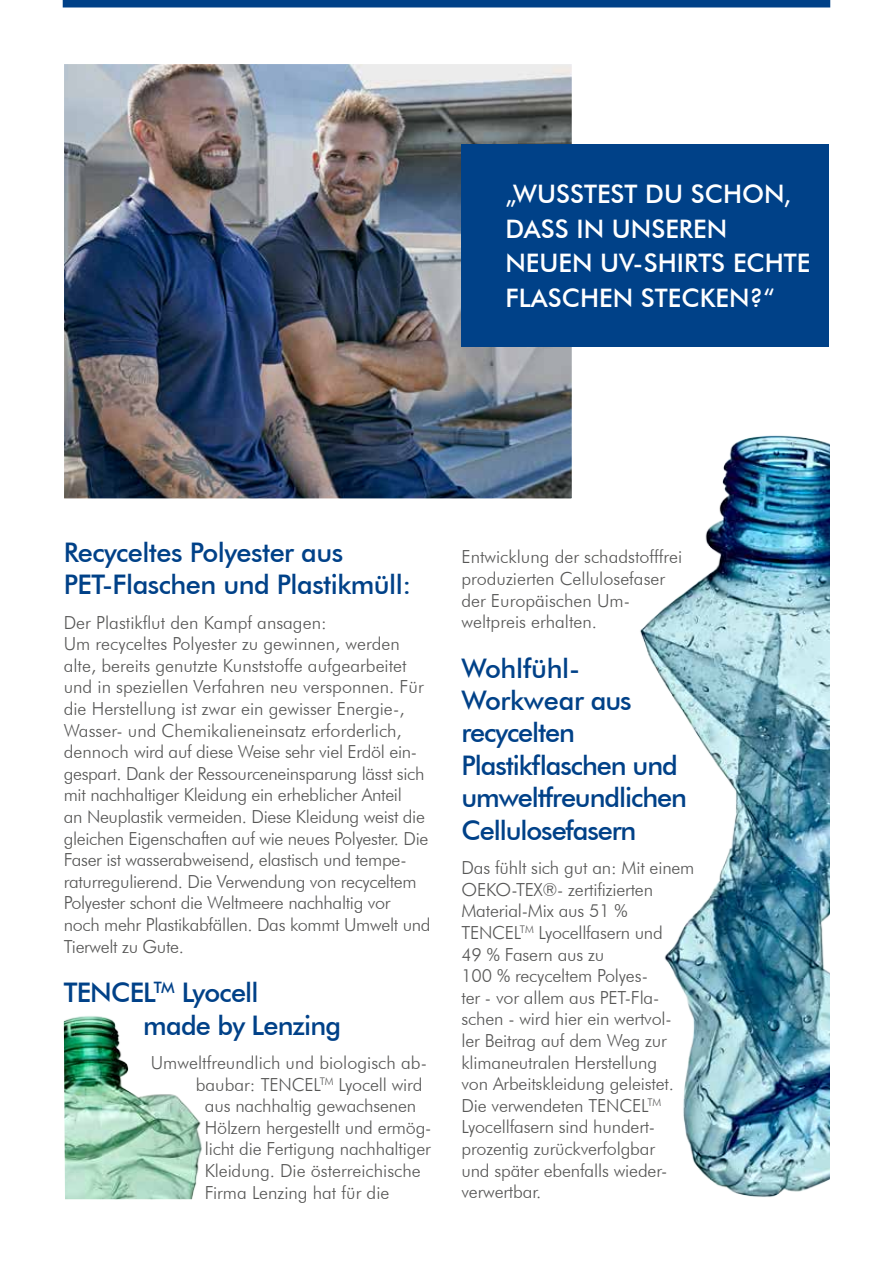
<style>
.page{position:relative;width:893px;height:1263px;background:#fff}
.page>*{position:absolute;margin:0;border:0;box-sizing:border-box;transform-origin:0 0}
.t1{font:500 27px/32.4px "Futura BT";letter-spacing:-.03em;color:#004188}
.t2{font:500 25.5px/34.5px "Futura BT";color:#fff}
.t3{font:300 18px/21.6px "Futura BT";letter-spacing:-.01em;color:#565655}
</style>
<div class="page">
<div style="left:63px;top:0;width:767px;height:8px;background:#004188"></div>
<img style="left:65px;top:65px;width:506px;height:433px">
<div style="left:461px;top:144px;width:368px;height:203px;background:#004188"></div>
<img style="left:640px;top:435px;width:189px;height:762px">
<img style="left:64px;top:1016px;width:138px;height:183px">
<h2 class="t2" style="left:505px;top:177px;width:307px">„WUSSTEST DU SCHON,<br>DASS IN UNSEREN<br>NEUEN UV-SHIRTS ECHTE<br>FLASCHEN STECKEN?“</h2>
<h1 class="t1" style="left:64px;top:536px;width:349px">Recyceltes Polyester aus<br>PET-Flaschen und Plastikmüll:</h1>
<p class="t3" style="left:64px;top:611px;width:368px">Der Plastikflut den Kampf ansagen:<br>Um recyceltes Polyester zu gewinnen, werden alte, bereits genutzte Kunststoffe aufgearbeitet und in speziellen Verfahren neu versponnen. Für die Herstellung ist zwar ein gewisser Energie-, Wasser- und Chemikalieneinsatz erforderlich, dennoch wird auf diese Weise sehr viel Erdöl ein&shy;gespart. Dank der Ressourceneinsparung lässt sich mit nachhaltiger Kleidung ein erheblicher Anteil<br>an Neuplastik vermeiden. Diese Kleidung weist die gleichen Eigenschaften auf wie neues Polyester. Die Faser ist wasserabweisend, elastisch und tempe&shy;raturregulierend. Die Verwendung von recyceltem Polyester schont die Weltmeere nachhaltig vor noch mehr Plastikabfällen. Das kommt Umwelt und Tierwelt zu Gute.</p>
<h1 class="t1" style="left:143px;top:976px;width:199px;text-indent:-79px">TENCEL<sup>TM</sup> Lyocell<br>made by Lenzing</h1>
<p class="t3" style="left:151px;top:1052px;width:278px">Umweltfreundlich und biologisch ab-</p>
<p class="t3" style="left:196px;top:1073px;width:228px">baubar: TENCEL<sup>TM</sup> Lyocell wird</p>
<p class="t3" style="left:205px;top:1095px;width:213px">aus nachhaltig gewachsenen</p>
<p class="t3" style="left:205px;top:1116px;width:228px">Hölzern hergestellt und ermög-</p>
<p class="t3" style="left:205px;top:1138px;width:227px">licht die Fertigung nachhaltiger</p>
<p class="t3" style="left:205px;top:1160px;width:217px">Kleidung. Die österreichische</p>
<p class="t3" style="left:205px;top:1181px;width:186px">Firma Lenzing hat für die</p>
<p class="t3" style="left:461px;top:546px;width:222px">Entwicklung der schadstofffrei produzierten Cellulosefaser der Europäischen Um&shy;weltpreis erhalten.</p>
<h1 class="t1" style="left:461px;top:652px;width:227px">Wohlfühl-<br>Workwear aus recycelten<br>Plastikflaschen und umweltfreundlichen<br>Cellulosefasern</h1>
<p class="t3" style="left:461px;top:857px;width:235px">Das fühlt sich gut an: Mit einem<br>OEKO-TEX®- zertifizierten<br>Material-Mix aus 51 %<br>TENCEL<sup>TM</sup> Lyocellfasern und<br>49 % Fasern aus zu<br>100 % recyceltem Polyes-<br>ter - vor allem aus PET-Fla&shy;schen - wird hier ein wertvol&shy;ler Beitrag auf dem Weg zur klimaneutralen Herstellung<br>von Arbeitskleidung geleistet.<br>Die verwendeten TENCEL<sup>TM<br></sup>Lyocellfasern sind hundert&shy;prozentig zurückverfolgbar<br>und später ebenfalls wieder&shy;verwertbar.</p>
</div>
